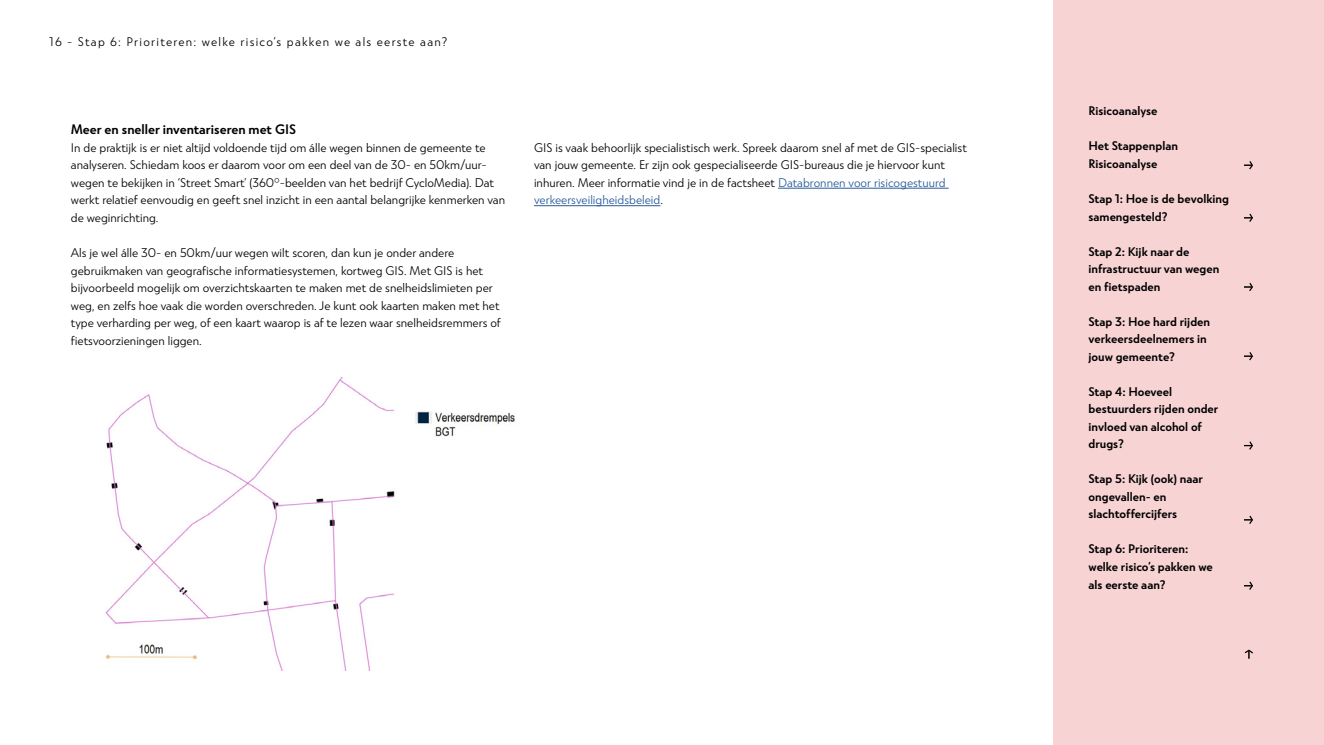
<style>
.page{position:relative;width:1324px;height:745px;background:#fff}
.page>*{position:absolute;margin:0;border:0;box-sizing:border-box;transform-origin:0 0}
.t1{font:600 13.75px "Atlan";color:#000}
.t2{font:300 12.5px/17.5px "Atlan";color:#000}
.t3{font:600 12.5px/17.5px "Atlan";color:#000}
.t4{font:300 12.5px "Atlan";letter-spacing:.1em;color:#000}
.s1{color:#275b9b}
</style>
<div class="page">
<div style="left:1052px;top:0;width:271px;height:744px;background:#f8d3d4"></div>
<svg style="left:1244px;top:161px;width:9px;height:9px"></svg>
<svg style="left:1244px;top:213px;width:9px;height:9px"></svg>
<svg style="left:1244px;top:283px;width:9px;height:8px"></svg>
<svg style="left:1244px;top:352px;width:9px;height:9px"></svg>
<svg style="left:1244px;top:441px;width:9px;height:9px"></svg>
<svg style="left:1244px;top:515px;width:9px;height:9px"></svg>
<svg style="left:1244px;top:581px;width:9px;height:9px"></svg>
<svg style="left:1244px;top:649px;width:9px;height:9px"></svg>
<img style="left:105px;top:377px;width:410px;height:293px">
<hr style="left:778px;top:188px;width:170px;height:1px;background:#275b9b">
<hr style="left:534px;top:205px;width:126px;height:1px;background:#275b9b">
<p class="t4" style="left:50px;top:34px;width:399px">16 - Stap 6: Prioriteren: welke risico’s pakken we als eerste aan?</p>
<p class="t1" style="left:71px;top:122px;width:227px">Meer en sneller inventariseren met GIS</p>
<p class="t2" style="left:71px;top:139px;width:436px">In de praktijk is er niet altijd voldoende tijd om álle wegen binnen de gemeente te analyseren. Schiedam koos er daarom voor om een deel van de 30- en 50km/uur&shy;wegen te bekijken in ‘Street Smart’ (360°-beelden van het bedrijf CycloMedia). Dat werkt relatief eenvoudig en geeft snel inzicht in een aantal belangrijke kenmerken van de weginrichting.</p>
<p class="t2" style="left:71px;top:244px;width:431px">Als je wel álle 30- en 50km/uur wegen wilt scoren, dan kun je onder andere gebruikmaken van geografische informatiesystemen, kortweg GIS. Met GIS is het bijvoorbeeld mogelijk om overzichtskaarten te maken met de snelheidslimieten per weg, en zelfs hoe vaak die worden overschreden. Je kunt ook kaarten maken met het type verharding per weg, of een kaart waarop is af te lezen waar snelheidsremmers of fietsvoorzieningen liggen.</p>
<p class="t2" style="left:534px;top:139px;width:434px">GIS is vaak behoorlijk specialistisch werk. Spreek daarom snel af met de GIS-specialist van jouw gemeente. Er zijn ook gespecialiseerde GIS-bureaus die je hiervoor kunt inhuren. Meer informatie vind je in de factsheet <span class="s1">Databronnen voor risicogestuurd verkeersveiligheidsbeleid</span>.</p>
<p class="t3" style="left:1088px;top:102px;width:70px">Risicoanalyse</p>
<p class="t3" style="left:1088px;top:137px;width:91px">Het Stappenplan<br>Risicoanalyse</p>
<p class="t3" style="left:1088px;top:190px;width:142px">Stap 1: Hoe is de bevolking samengesteld?</p>
<p class="t3" style="left:1088px;top:242px;width:132px">Stap 2: Kijk naar de infrastructuur van wegen en fietspaden</p>
<p class="t3" style="left:1088px;top:312px;width:123px">Stap 3: Hoe hard rijden verkeersdeelnemers in jouw gemeente?</p>
<p class="t3" style="left:1088px;top:382px;width:131px">Stap 4: Hoeveel bestuurders rijden onder invloed van alcohol of drugs?</p>
<p class="t3" style="left:1088px;top:470px;width:116px">Stap 5: Kijk (ook) naar ongevallen- en slachtoffercijfers</p>
<p class="t3" style="left:1088px;top:540px;width:126px">Stap 6: Prioriteren: welke risico’s pakken we als eerste aan?</p>
</div>
